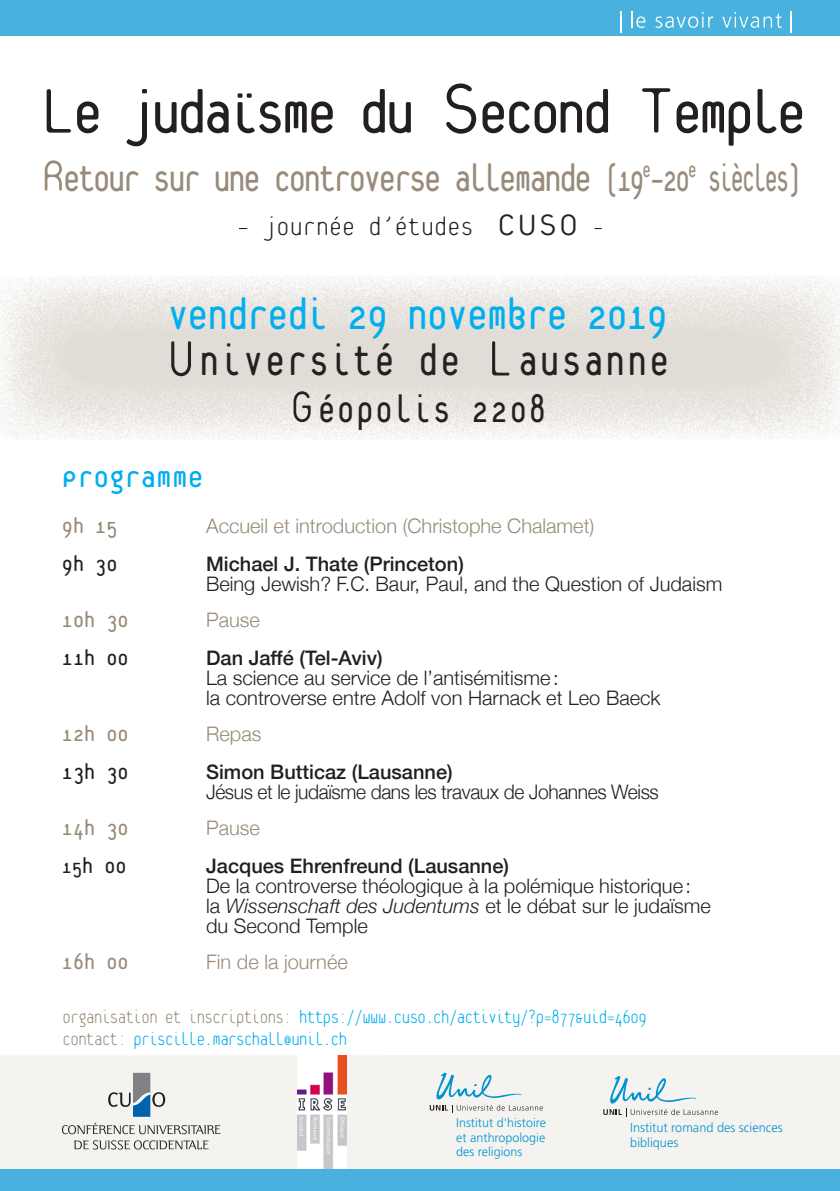
<style>
.page{position:relative;width:840px;height:1191px;background:#fff}
.page>*{position:absolute;margin:0;border:0;box-sizing:border-box;transform-origin:0 0}
.t1{font:66px "Platelet OT";letter-spacing:-.06em;color:#231f20}
.t2{font:48px/46px "Platelet OT";letter-spacing:-.02em;color:#00aeef;scale:.94 1}
.t3{font:42px "Platelet OT";letter-spacing:-.06em;color:#988b7a;scale:.89 1}
.t4{font:42px "Platelet OT";letter-spacing:.05em;color:#231f20;scale:.89 1}
.t5{font:34px "Platelet OT";color:#00aeef}
.t6{font:100 28px "Platelet OT";letter-spacing:-.02em;color:#231f20;scale:1.06 1}
.t7{font:24px "Platelet OT";color:#988b7a}
.t8{font:24px "Platelet OT";color:#231f20}
.t9{font:300 20px "Helvetica Neue";color:#231f20}
.t10{font:100 20px "Platelet OT";letter-spacing:-.06em;color:#00aeef}
.t11{font:500 20px "Helvetica Neue";color:#231f20}
.t12{font:300 20px "Helvetica Neue";color:#988b7a}
.t13{font:300 20px "Helvetica Neue";letter-spacing:-.02em;color:#231f20;scale:.96 1}
.t14{font:300 12.8px/14.8px "Frutiger LT Std";color:#0093d0}
.t15{font:300 12.6px/14.4px "Frutiger LT Std";color:#0093d0;text-align:justify}
.s1{font-weight:100;font-size:94px}
.s2{font-weight:100;font-size:104px}
.s3{font-weight:100;font-size:96px}
.s4{font-weight:100;font-size:64px}
.s5{font-size:44px}
.s6{font-weight:100;font-size:74px;color:#231f20}
.s7{color:#231f20}
.s8{font-size:22px}
.s9{font-style:italic}
.s10{color:#988b7a}
</style>
<div class="page">
<svg style="left:0;top:275px;width:839px;height:165px"></svg>
<div style="left:0;top:1055px;width:839px;height:114px;background:#f4f3f0"></div>
<div style="left:0;top:0;width:839px;height:36px;background:#48b1dd"></div>
<div style="left:0;top:1169px;width:839px;height:22px;background:#48b1dd"></div>
<svg style="left:603px;top:1076px;width:114px;height:41px"></svg>
<hr style="left:619px;top:12px;width:2px;height:21px;background:#fff">
<svg style="left:631px;top:12px;width:14px;height:16px"></svg>
<svg style="left:655px;top:12px;width:57px;height:16px"></svg>
<svg style="left:722px;top:12px;width:59px;height:16px"></svg>
<hr style="left:789px;top:12px;width:2px;height:21px;background:#fff">
<svg style="left:62px;top:1122px;width:158px;height:12px"></svg>
<svg style="left:74px;top:1140px;width:134px;height:9px"></svg>
<svg style="left:108px;top:1072px;width:57px;height:44px"></svg>
<svg style="left:429px;top:1072px;width:113px;height:40px"></svg>
<img style="left:297px;top:1055px;width:49px;height:113px">
<p class="t1" style="left:36px;top:84px;width:771px"><span class="s1">L</span>e judaïsme du <span class="s2">S</span>econd <span class="s3">T</span>emple</p>
<p class="t3" style="left:40px;top:160px;width:857px"><span class="s4">R</span>etour sur une controverse allemande (19<sup>e</sup>–20<sup>e</sup> siècles)</p>
<h3 class="t6" style="left:237px;top:214px;width:349px">– journée d’études <span class="s5">CUSO</span> -</h3>
<h2 class="t2" style="left:166px;top:295px;width:536px">vendredi 29 novembre 2019<br><span class="s6">U</span><span class="s7">niversité de</span> <span class="s6">L</span><span class="s7">ausanne</span></h2>
<h3 class="t4" style="left:289px;top:391px;width:290px"><span class="s4">G</span>éopolis 2208</h3>
<p class="t5" style="left:62px;top:462px;width:143px">Programme</p>
<p class="t7" style="left:62px;top:515px;width:57px">9h 15</p>
<p class="t12" style="left:206px;top:510px;width:389px">Accueil et introduction (Christophe Chalamet)</p>
<p class="t8" style="left:62px;top:553px;width:57px">9h 30</p>
<p class="t11" style="left:206px;top:548px;width:259px">Michael J. Thate (Princeton)</p>
<p class="t9" style="left:206px;top:568px;width:517px">Being Jewish? F.C. Baur, Paul, and the Question of Judaism</p>
<p class="t7" style="left:62px;top:609px;width:68px">10h 30</p>
<p class="t12" style="left:206px;top:604px;width:55px">Pause</p>
<p class="t8" style="left:62px;top:647px;width:68px">11h 00</p>
<p class="t11" style="left:206px;top:642px;width:178px">Dan Jaffé (Tel-Aviv)</p>
<p class="t9" style="left:206px;top:662px;width:354px">La science au service de l’antisémitisme:</p>
<p class="t9" style="left:206px;top:682px;width:455px">la controverse entre Adolf von Harnack et Leo Baeck</p>
<p class="t7" style="left:62px;top:723px;width:68px">12h 00</p>
<p class="t12" style="left:206px;top:718px;width:57px">Repas</p>
<p class="t8" style="left:62px;top:761px;width:68px">13h 30</p>
<p class="t11" style="left:206px;top:756px;width:248px">Simon Butticaz (Lausanne)</p>
<p class="t13" style="left:206px;top:776px;width:473px">Jésus et le judaïsme dans les travaux de Johannes Weiss</p>
<p class="t7" style="left:62px;top:817px;width:68px">14h 30</p>
<p class="t12" style="left:206px;top:812px;width:55px">Pause</p>
<p class="t8" style="left:62px;top:855px;width:66px"><span class="s8">15</span>h 00</p>
<p class="t11" style="left:206px;top:850px;width:304px">Jacques Ehrenfreund (Lausanne)</p>
<p class="t9" style="left:206px;top:870px;width:486px">De la controverse théologique à la polémique historique:</p>
<p class="t9" style="left:206px;top:890px;width:506px">la <span class="s9">Wissenschaft des Judentums</span> et le débat sur le judaïsme</p>
<p class="t9" style="left:206px;top:910px;width:163px">du Second Temple</p>
<p class="t7" style="left:62px;top:951px;width:68px">16h 00</p>
<p class="t12" style="left:206px;top:946px;width:143px">Fin de la journée</p>
<p class="t10" style="left:62px;top:1008px;width:586px"><span class="s10">organisation et inscriptions:</span> https://www.cuso.ch/activity/?p=877&amp;uid=4609</p>
<p class="t10" style="left:62px;top:1030px;width:286px"><span class="s10">contact:</span> priscille.marschall@unil.ch</p>
<p class="t15" style="left:456px;top:1116px;width:91px">Institut d'histoire et anthropologie des religions</p>
<p class="t14" style="left:630px;top:1120px;width:154px">Institut romand des sciences bibliques</p>
</div>
